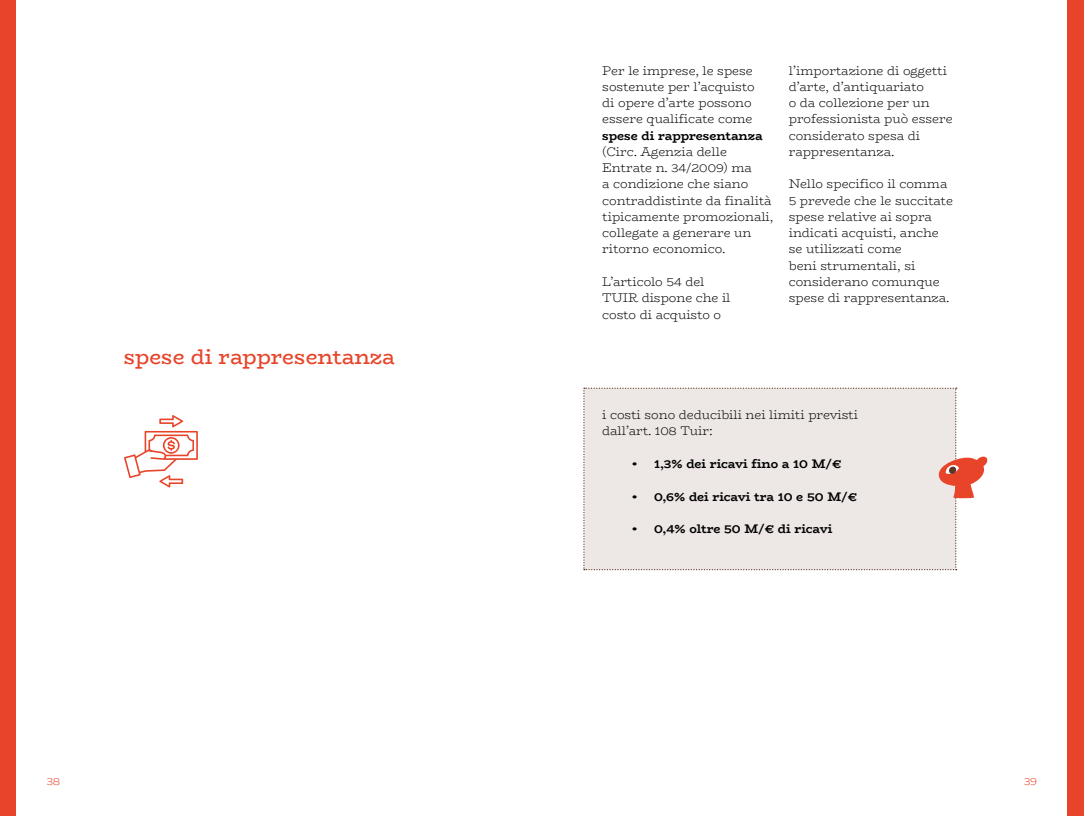
<style>
.page{position:relative;width:1084px;height:816px;background:#fff}
.page>*{position:absolute;margin:0;border:0;box-sizing:border-box;transform-origin:0 0}
.t1{font:21.25px "Bio Rhyme";letter-spacing:-.005em;color:#e8442a}
.t2{font:300 12.5px/16.2px "Bio Rhyme";letter-spacing:-.005em;color:#000}
.t3{font:700 12.5px "Bio Rhyme";letter-spacing:-.005em;color:#000}
.t4{font:300 11.25px "Bio Rhyme";color:#e8442a}
</style>
<div class="page">
<div style="left:0;top:0;width:16px;height:815px;background:#e8442a"></div>
<div style="left:1068px;top:0;width:16px;height:815px;background:#e8442a"></div>
<svg style="left:124px;top:415px;width:74px;height:72px"></svg>
<svg style="left:583px;top:387px;width:405px;height:183px;background:#ece5e2"></svg>
<h1 class="t1" style="left:124px;top:340px;width:273px">spese di rappresentanza</h1>
<p class="t2" style="left:602px;top:62px;width:154px">Per le imprese, le spese sostenute per l’acquisto di opere d’arte possono essere qualificate come</p>
<p class="t3" style="left:602px;top:126px;width:162px">spese di rappresentanza</p>
<p class="t2" style="left:602px;top:143px;width:173px">(Circ. Agenzia delle<br>Entrate n. 34/2009) ma<br>a condizione che siano contraddistinte da finalità tipicamente promozionali, collegate a generare un ritorno economico.</p>
<p class="t2" style="left:602px;top:273px;width:130px">L’articolo 54 del<br>TUIR dispone che il costo di acquisto o</p>
<p class="t2" style="left:788px;top:62px;width:165px">l’importazione di oggetti d’arte, d’antiquariato<br>o da collezione per un professionista può essere considerato spesa di rappresentanza.</p>
<p class="t2" style="left:788px;top:176px;width:166px">Nello specifico il comma<br>5 prevede che le succitate spese relative ai sopra indicati acquisti, anche se utilizzati come<br>beni strumentali, si considerano comunque spese di rappresentanza.</p>
<p class="t2" style="left:602px;top:405px;width:257px">i costi sono deducibili nei limiti previsti dall’art. 108 Tuir:</p>
<p class="t3" style="left:631px;top:454px;width:211px">• 1,3% dei ricavi fino a 10 M/€</p>
<p class="t3" style="left:631px;top:487px;width:227px">• 0,6% dei ricavi tra 10 e 50 M/€</p>
<p class="t3" style="left:631px;top:519px;width:202px">• 0,4% oltre 50 M/€ di ricavi</p>
<p class="t4" style="left:47px;top:772px;width:15px">38</p>
<p class="t4" style="left:1024px;top:772px;width:15px">39</p>
</div>
